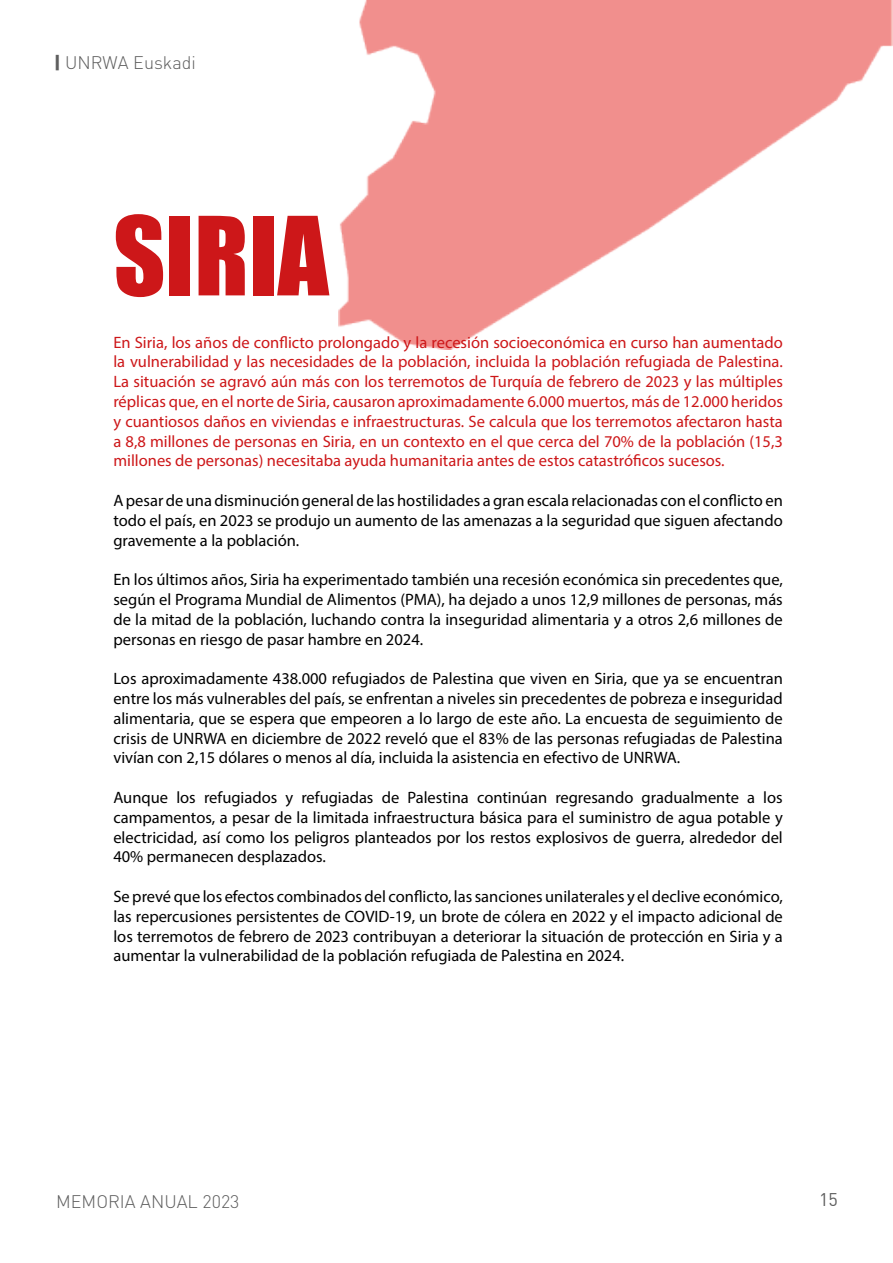
<style>
.page{position:relative;width:893px;height:1263px;background:#fff}
.page>*{position:absolute;margin:0;border:0;box-sizing:border-box;transform-origin:0 0}
.t1{font:100.65px "Impact";color:#cd1719}
.t2{font:300 18px "DIN";color:#5e5e5e}
.t3{font:18px "DIN";color:#5e5e5e}
.t4{font:16.5px/19.8px "Myriad Pro";color:#000;text-align:justify}
.t5{font:16.5px/19.8px "Myriad Pro";color:#cd1719;text-align:justify}
.s1{font-weight:900}
</style>
<div class="page">
<img style="left:338px;top:0;width:555px;height:350px">
<p class="t2" style="left:54px;top:51px;width:144px"><span class="s1">|</span> UNRWA Euskadi</p>
<h1 class="t1" style="left:113px;top:178px;width:217px">SIRIA</h1>
<p class="t5" style="left:113px;top:332px;width:671px">En Siria, los años de conflicto prolongado y la recesión socioeconómica en curso han aumentado la vulnerabilidad y las necesidades de la población, incluida la población refugiada de Palestina.<br>La situación se agravó aún más con los terremotos de Turquía de febrero de 2023 y las múltiples réplicas que, en el norte de Siria, causaron aproximadamente 6.000 muertos, más de 12.000 heridos y cuantiosos daños en viviendas e infraestructuras. Se calcula que los terremotos afectaron hasta a 8,8 millones de personas en Siria, en un contexto en el que cerca del 70% de la población (15,3 millones de personas) necesitaba ayuda humanitaria antes de estos catastróficos sucesos.</p>
<p class="t4" style="left:113px;top:490px;width:671px">A pesar de una disminución general de las hostilidades a gran escala relacionadas con el conflicto en todo el país, en 2023 se produjo un aumento de las amenazas a la seguridad que siguen afectando gravemente a la población.</p>
<p class="t4" style="left:113px;top:569px;width:671px">En los últimos años, Siria ha experimentado también una recesión económica sin precedentes que, según el Programa Mundial de Alimentos (PMA), ha dejado a unos 12,9 millones de personas, más de la mitad de la población, luchando contra la inseguridad alimentaria y a otros 2,6 millones de personas en riesgo de pasar hambre en 2024.</p>
<p class="t4" style="left:113px;top:668px;width:671px">Los aproximadamente 438.000 refugiados de Palestina que viven en Siria, que ya se encuentran entre los más vulnerables del país, se enfrentan a niveles sin precedentes de pobreza e inseguridad alimentaria, que se espera que empeoren a lo largo de este año. La encuesta de seguimiento de crisis de UNRWA en diciembre de 2022 reveló que el 83% de las personas refugiadas de Palestina vivían con 2,15 dólares o menos al día, incluida la asistencia en efectivo de UNRWA.</p>
<p class="t4" style="left:113px;top:787px;width:671px">Aunque los refugiados y refugiadas de Palestina continúan regresando gradualmente a los campamentos, a pesar de la limitada infraestructura básica para el suministro de agua potable y electricidad, así como los peligros planteados por los restos explosivos de guerra, alrededor del 40% permanecen desplazados.</p>
<p class="t4" style="left:113px;top:886px;width:671px">Se prevé que los efectos combinados del conflicto, las sanciones unilaterales y el declive económico, las repercusiones persistentes de COVID-19, un brote de cólera en 2022 y el impacto adicional de los terremotos de febrero de 2023 contribuyan a deteriorar la situación de protección en Siria y a aumentar la vulnerabilidad de la población refugiada de Palestina en 2024.</p>
<p class="t2" style="left:56px;top:1190px;width:185px">MEMORIA ANUAL 2023</p>
<p class="t3" style="left:819px;top:1188px;width:20px">15</p>
</div>
